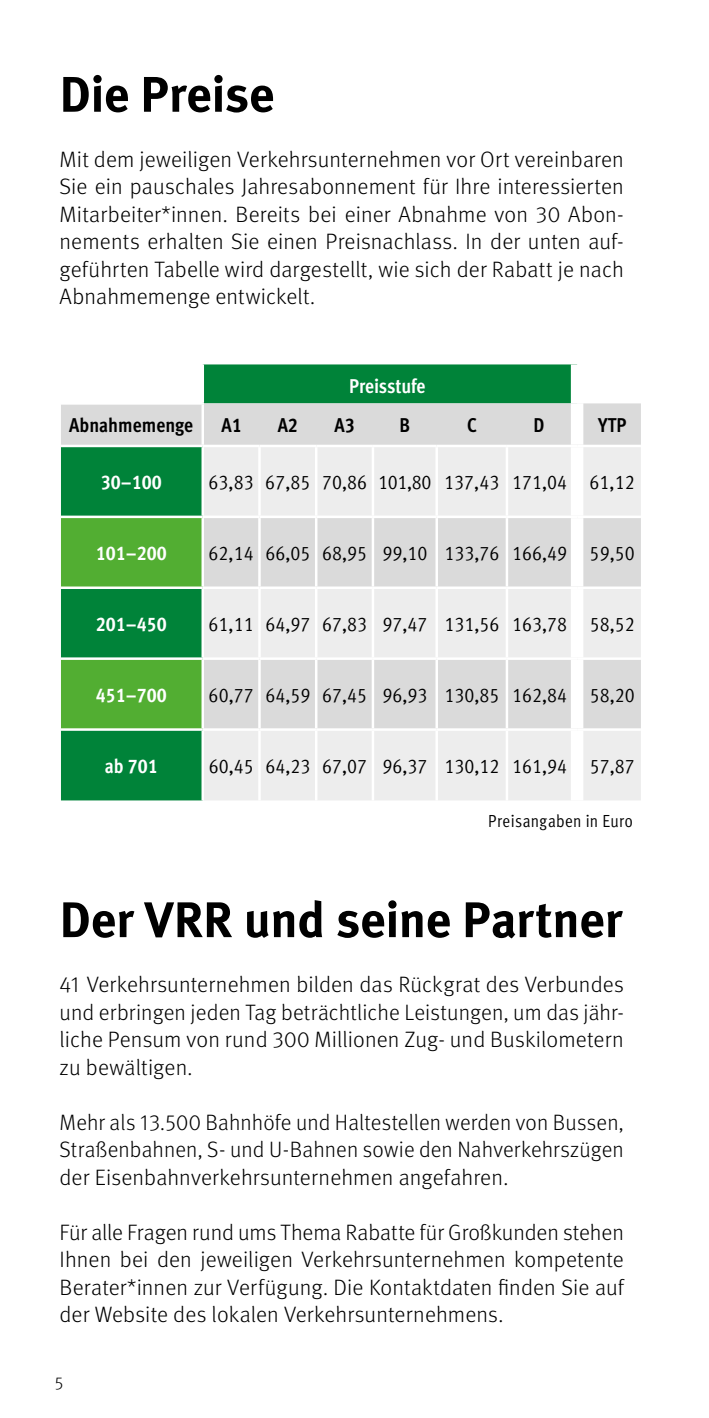
<style>
.page{position:relative;width:709px;height:1418px;background:#fff}
.page>*{position:absolute;margin:0;border:0;box-sizing:border-box;transform-origin:0 0}
.t1{font:700 50px "Meta Pro";letter-spacing:-.01em;color:#000}
.t2{font:300 22.25px/27.5px "Meta Pro";letter-spacing:.005em;color:#000;text-align:justify}
.t3{font:20px "Meta Pro Cond Norm";color:#000}
.t4{font:700 condensed 20px "Meta Pro";color:#fff}
.t5{font:700 condensed 20px "Meta Pro";color:#000}
.t6{font:condensed 17.5px "Meta Pro";letter-spacing:.02em;color:#000}
.t7{font:300 17.5px "Meta Pro";color:#000}
</style>
<div class="page">
<svg style="left:61px;top:364px;width:510px;height:436px;fill:#008339"></svg>
<svg style="left:61px;top:403px;width:580px;height:112px;background:#9ac0ab"></svg>
<svg style="left:204px;top:447px;width:437px;height:353px;background:#e5e5e5"></svg>
<svg style="left:61px;top:518px;width:140px;height:210px;background:#369f34"></svg>
<div style="left:571px;top:403px;width:12px;height:41px;background:#fff"></div>
<div style="left:571px;top:447px;width:12px;height:68px;background:#fff"></div>
<div style="left:571px;top:518px;width:12px;height:68px;background:#fff"></div>
<div style="left:571px;top:589px;width:12px;height:68px;background:#fff"></div>
<div style="left:571px;top:660px;width:12px;height:68px;background:#fff"></div>
<div style="left:571px;top:730px;width:12px;height:70px;background:#fff"></div>
<hr style="left:61px;top:402px;width:143px;height:2px;background:#fff">
<hr style="left:61px;top:444px;width:142px;height:3px;background:#fff">
<hr style="left:203px;top:444px;width:56px;height:3px;background:#fff">
<hr style="left:259px;top:444px;width:57px;height:3px;background:#fff">
<hr style="left:258px;top:447px;width:3px;height:68px;background:#fff">
<hr style="left:316px;top:444px;width:57px;height:3px;background:#fff">
<hr style="left:315px;top:447px;width:2px;height:68px;background:#fff">
<hr style="left:373px;top:444px;width:64px;height:3px;background:#fff">
<hr style="left:372px;top:447px;width:2px;height:68px;background:#fff">
<hr style="left:437px;top:444px;width:70px;height:3px;background:#fff">
<hr style="left:435px;top:447px;width:3px;height:68px;background:#fff">
<hr style="left:507px;top:444px;width:70px;height:3px;background:#fff">
<hr style="left:505px;top:447px;width:3px;height:68px;background:#fff">
<hr style="left:577px;top:444px;width:64px;height:3px;background:#fff">
<hr style="left:61px;top:515px;width:142px;height:3px;background:#fff">
<hr style="left:203px;top:515px;width:56px;height:3px;background:#fff">
<hr style="left:201px;top:518px;width:3px;height:68px;background:#fff">
<hr style="left:259px;top:515px;width:57px;height:3px;background:#fff">
<hr style="left:258px;top:518px;width:3px;height:68px;background:#fff">
<hr style="left:316px;top:515px;width:57px;height:3px;background:#fff">
<hr style="left:315px;top:518px;width:2px;height:68px;background:#fff">
<hr style="left:373px;top:515px;width:64px;height:3px;background:#fff">
<hr style="left:372px;top:518px;width:2px;height:68px;background:#fff">
<hr style="left:437px;top:515px;width:70px;height:3px;background:#fff">
<hr style="left:435px;top:518px;width:3px;height:68px;background:#fff">
<hr style="left:507px;top:515px;width:70px;height:3px;background:#fff">
<hr style="left:505px;top:518px;width:3px;height:68px;background:#fff">
<hr style="left:577px;top:515px;width:64px;height:3px;background:#fff">
<hr style="left:61px;top:586px;width:142px;height:3px;background:#fff">
<hr style="left:203px;top:586px;width:56px;height:3px;background:#fff">
<hr style="left:201px;top:589px;width:3px;height:68px;background:#fff">
<hr style="left:259px;top:586px;width:57px;height:3px;background:#fff">
<hr style="left:258px;top:589px;width:3px;height:68px;background:#fff">
<hr style="left:316px;top:586px;width:57px;height:3px;background:#fff">
<hr style="left:315px;top:589px;width:2px;height:68px;background:#fff">
<hr style="left:373px;top:586px;width:64px;height:3px;background:#fff">
<hr style="left:372px;top:589px;width:2px;height:68px;background:#fff">
<hr style="left:437px;top:586px;width:70px;height:3px;background:#fff">
<hr style="left:435px;top:589px;width:3px;height:68px;background:#fff">
<hr style="left:507px;top:586px;width:70px;height:3px;background:#fff">
<hr style="left:505px;top:589px;width:3px;height:68px;background:#fff">
<hr style="left:577px;top:586px;width:64px;height:3px;background:#fff">
<hr style="left:61px;top:657px;width:142px;height:3px;background:#fff">
<hr style="left:203px;top:657px;width:56px;height:3px;background:#fff">
<hr style="left:201px;top:660px;width:3px;height:68px;background:#fff">
<hr style="left:259px;top:657px;width:57px;height:3px;background:#fff">
<hr style="left:258px;top:660px;width:3px;height:68px;background:#fff">
<hr style="left:316px;top:657px;width:57px;height:3px;background:#fff">
<hr style="left:315px;top:660px;width:2px;height:68px;background:#fff">
<hr style="left:373px;top:657px;width:64px;height:3px;background:#fff">
<hr style="left:372px;top:660px;width:2px;height:68px;background:#fff">
<hr style="left:437px;top:657px;width:70px;height:3px;background:#fff">
<hr style="left:435px;top:660px;width:3px;height:68px;background:#fff">
<hr style="left:507px;top:657px;width:70px;height:3px;background:#fff">
<hr style="left:505px;top:660px;width:3px;height:68px;background:#fff">
<hr style="left:577px;top:657px;width:64px;height:3px;background:#fff">
<hr style="left:61px;top:728px;width:142px;height:2px;background:#fff">
<hr style="left:203px;top:728px;width:56px;height:2px;background:#fff">
<hr style="left:201px;top:730px;width:3px;height:70px;background:#fff">
<hr style="left:259px;top:728px;width:57px;height:2px;background:#fff">
<hr style="left:258px;top:730px;width:3px;height:70px;background:#fff">
<hr style="left:316px;top:728px;width:57px;height:2px;background:#fff">
<hr style="left:315px;top:730px;width:2px;height:70px;background:#fff">
<hr style="left:373px;top:728px;width:64px;height:2px;background:#fff">
<hr style="left:372px;top:730px;width:2px;height:70px;background:#fff">
<hr style="left:437px;top:728px;width:70px;height:2px;background:#fff">
<hr style="left:435px;top:730px;width:3px;height:70px;background:#fff">
<hr style="left:507px;top:728px;width:70px;height:2px;background:#fff">
<hr style="left:505px;top:730px;width:3px;height:70px;background:#fff">
<hr style="left:577px;top:728px;width:64px;height:2px;background:#fff">
<hr style="left:201px;top:364px;width:3px;height:38px;background:#fff">
<hr style="left:201px;top:404px;width:3px;height:40px;background:#fff">
<hr style="left:201px;top:447px;width:3px;height:68px;background:#fff">
<h1 class="t1" style="left:60px;top:55px;width:216px">Die Preise</h1>
<p class="t2" style="left:60px;top:144px;width:566px">Mit dem jeweiligen Verkehrsunternehmen vor Ort vereinbaren Sie ein pauschales Jahresabonnement für Ihre interessierten Mitarbeiter*innen. Bereits bei einer Abnahme von 30 Abon&shy;nements erhalten Sie einen Preisnachlass. In der unten auf&shy;geführten Tabelle wird dargestellt, wie sich der Rabatt je nach Abnahmemenge entwickelt.</p>
<p class="t4" style="left:349px;top:370px;width:78px">Preisstufe</p>
<p class="t5" style="left:69px;top:410px;width:125px">Abnahmemenge</p>
<p class="t5" style="left:222px;top:409px;width:22px">A1</p>
<p class="t5" style="left:278px;top:409px;width:22px">A2</p>
<p class="t5" style="left:334px;top:409px;width:22px">A3</p>
<p class="t5" style="left:399px;top:409px;width:12px">B</p>
<p class="t5" style="left:467px;top:409px;width:11px">C</p>
<p class="t5" style="left:533px;top:409px;width:12px">D</p>
<p class="t5" style="left:598px;top:409px;width:30px">YTP</p>
<p class="t4" style="left:101px;top:467px;width:62px">30–100</p>
<p class="t3" style="left:209px;top:467px;width:427px">63,83 67,85 70,86 101,80 137,43 171,04 61,12</p>
<p class="t4" style="left:96px;top:537px;width:72px">101–200</p>
<p class="t3" style="left:209px;top:538px;width:427px">62,14 66,05 68,95 99,10 133,76 166,49 59,50</p>
<p class="t4" style="left:96px;top:608px;width:72px">201–450</p>
<p class="t3" style="left:209px;top:609px;width:427px">61,11 64,97 67,83 97,47 131,56 163,78 58,52</p>
<p class="t4" style="left:96px;top:679px;width:72px">451–700</p>
<p class="t3" style="left:209px;top:680px;width:427px">60,77 64,59 67,45 96,93 130,85 162,84 58,20</p>
<p class="t4" style="left:105px;top:751px;width:55px">ab 701</p>
<p class="t3" style="left:209px;top:751px;width:427px">60,45 64,23 67,07 96,37 130,12 161,94 57,87</p>
<p class="t6" style="left:488px;top:808px;width:146px">Preisangaben in Euro</p>
<h1 class="t1" style="left:60px;top:880px;width:564px">Der VRR und seine Partner</h1>
<p class="t2" style="left:60px;top:969px;width:566px">41 Verkehrsunternehmen bilden das Rückgrat des Verbundes und erbringen jeden Tag beträchtliche Leistungen, um das jähr&shy;liche Pensum von rund 300 Millionen Zug- und Buskilometern zu bewältigen.</p>
<p class="t2" style="left:60px;top:1107px;width:566px">Mehr als 13.500 Bahnhöfe und Haltestellen werden von Bussen, Straßenbahnen, S- und U-Bahnen sowie den Nahverkehrszügen der Eisenbahnverkehrsunternehmen angefahren.</p>
<p class="t2" style="left:60px;top:1217px;width:566px">Für alle Fragen rund ums Thema Rabatte für Großkunden stehen Ihnen bei den jeweiligen Verkehrsunternehmen kompetente Berater*innen zur Verfügung. Die Kontaktdaten finden Sie auf der Website des lokalen Verkehrsunternehmens.</p>
<p class="t7" style="left:54px;top:1370px;width:11px">5</p>
</div>
